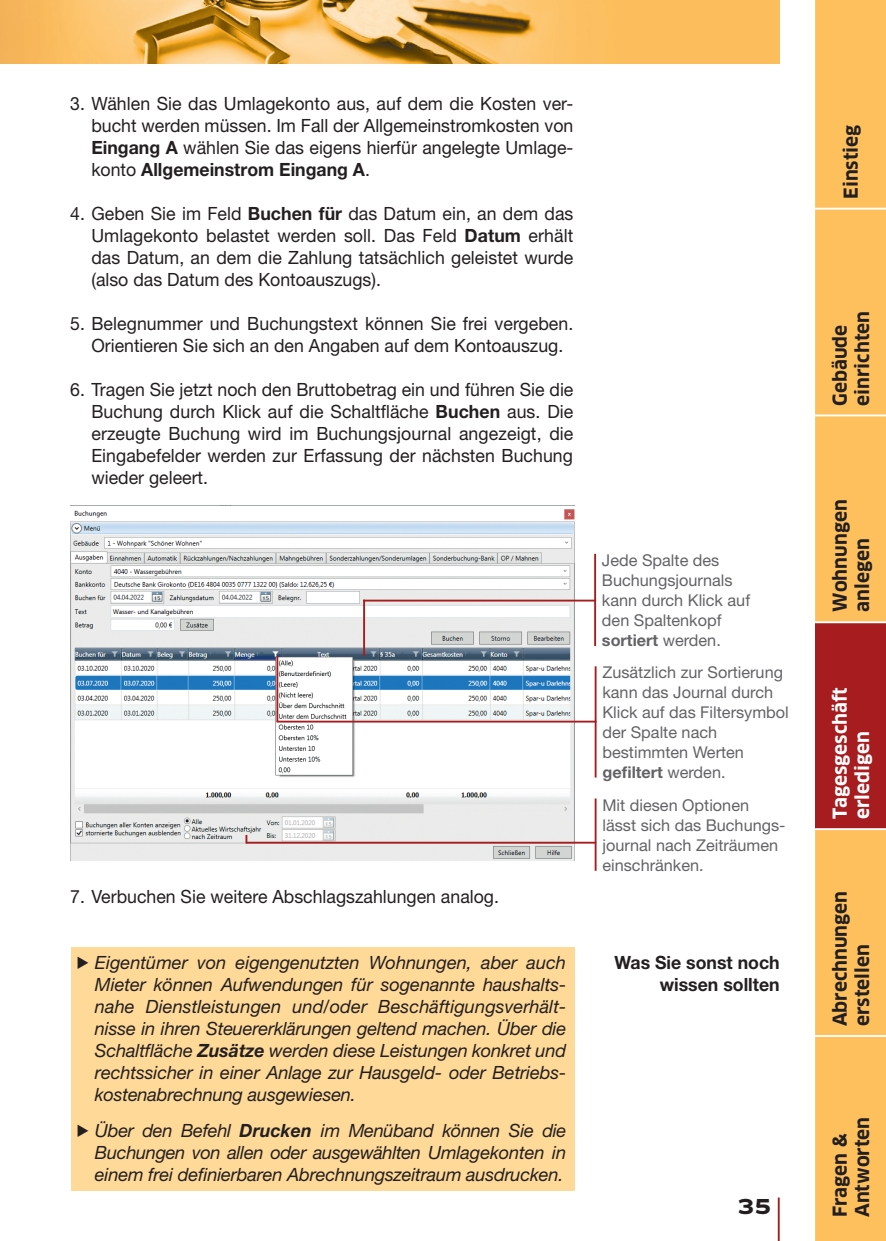
<style>
.page{position:relative;width:886px;height:1241px;background:#fff}
.page>*{position:absolute;margin:0;border:0;box-sizing:border-box;transform-origin:0 0}
.t1{font:700 20px "Clan Pro Extd";color:#231f20}
.t2{font:700 18.75px/22.5px "Clan Pro";color:#231f20}
.t3{font:700 18.75px/22.5px "Clan Pro";color:#fff}
.Copy_Aufzählung{font:18.25px/22px "Helvetica Neue LT Std";color:#231f20;text-align:justify}
.Copy_Kasten_Tab{font:italic 18.25px/22px "Helvetica Neue LT Std";letter-spacing:-.01em;color:#231f20;text-align:justify}
.Subline_rechts{font:700 18.25px/22px "Helvetica Neue LT Std";color:#231f20;text-align:right}
.Screen-Text_links{font:16.25px/20px "Helvetica Neue LT Std";color:#636366}
.Screen-Text_links-2{font:700 16.25px "Helvetica Neue LT Std";color:#636366}
.s1{font-weight:700}
.s2{font-weight:400}
</style>
<div class="page">
<hr style="left:778px;top:1197px;width:2px;height:43px;background:#a61c1f">
<img style="left:0;top:0;width:780px;height:64px">
<div style="left:815px;top:0;width:71px;height:1240px;background:#fdc05d"></div>
<div style="left:815px;top:622px;width:71px;height:207px;background:#a61c1f"></div>
<hr style="left:815px;top:208px;width:71px;height:1px;background:#fff">
<hr style="left:815px;top:414px;width:71px;height:2px;background:#fff">
<hr style="left:815px;top:621px;width:71px;height:2px;background:#fff">
<hr style="left:815px;top:828px;width:71px;height:2px;background:#fff">
<hr style="left:815px;top:1034px;width:71px;height:2px;background:#fff">
<div style="left:71px;top:947px;width:503px;height:244px;background:#fed998"></div>
<img style="left:71px;top:505px;width:503px;height:355px">
<hr style="left:595px;top:666px;width:1px;height:111px;background:#a61c1f">
<hr style="left:277px;top:720px;width:319px;height:2px;background:#a61c1f">
<hr style="left:276px;top:656px;width:2px;height:65px;background:#a61c1f">
<hr style="left:594px;top:553px;width:2px;height:93px;background:#a61c1f">
<hr style="left:363px;top:599px;width:233px;height:2px;background:#a61c1f">
<hr style="left:363px;top:599px;width:2px;height:57px;background:#a61c1f">
<hr style="left:595px;top:798px;width:1px;height:72px;background:#a61c1f">
<hr style="left:246px;top:841px;width:350px;height:2px;background:#a61c1f">
<svg style="left:245px;top:834px;width:2px;height:9px"></svg>
<p class="Copy_Aufzählung" style="left:91px;top:92px;width:483px;text-indent:-21px">3. Wählen Sie das Umlagekonto aus, auf dem die Kosten ver&shy;bucht werden müssen. Im Fall der Allgemeinstromkosten von <span class="s1">Eingang A</span> wählen Sie das eigens hierfür angelegte Umlage&shy;konto <span class="s1">Allgemeinstrom Eingang A</span>.</p>
<p class="Copy_Aufzählung" style="left:91px;top:202px;width:483px;text-indent:-21px">4. Geben Sie im Feld <span class="s1">Buchen für</span> das Datum ein, an dem das Umlagekonto belastet werden soll. Das Feld <span class="s1">Datum</span> erhält das Datum, an dem die Zahlung tatsächlich geleistet wurde (also das Datum des Kontoauszugs).</p>
<p class="Copy_Aufzählung" style="left:91px;top:312px;width:483px;text-indent:-21px">5. Belegnummer und Buchungstext können Sie frei vergeben.<br>Orientieren Sie sich an den Angaben auf dem Kontoauszug.</p>
<p class="Copy_Aufzählung" style="left:91px;top:378px;width:483px;text-indent:-21px">6. Tragen Sie jetzt noch den Bruttobetrag ein und führen Sie die Buchung durch Klick auf die Schaltfläche <span class="s1">Buchen</span> aus. Die erzeugte Buchung wird im Buchungsjournal angezeigt, die Eingabefelder werden zur Erfassung der nächsten Buchung wieder geleert.</p>
<p class="Copy_Aufzählung" style="left:70px;top:884px;width:430px">7. Verbuchen Sie weitere Abschlagszahlungen analog.</p>
<p class="Copy_Kasten_Tab" style="left:95px;top:950px;width:473px;text-indent:-21px">◆Eigentümer von eigengenutzten Wohnungen, aber auch Mieter können Aufwendungen für sogenannte haushalts&shy;nahe Dienstleistungen und/oder Beschäftigungsverhält&shy;nisse in ihren Steuererklärungen geltend machen. Über die Schaltfläche <span class="s1">Zusätze</span> werden diese Leistungen konkret und rechtssicher in einer Anlage zur Hausgeld- oder Betriebs&shy;kostenabrechnung ausgewiesen.</p>
<p class="Copy_Kasten_Tab" style="left:95px;top:1118px;width:473px;text-indent:-21px">◆ Über den Befehl <span class="s1">Drucken</span> im Menüband können Sie die Buchungen von allen oder ausgewählten Umlagekonten in einem frei definierbaren Abrechnungszeitraum ausdrucken.</p>
<p class="Screen-Text_links" style="left:602px;top:549px;width:132px">Jede Spalte des<br>Buchungsjournals</p>
<p class="Screen-Text_links" style="left:602px;top:589px;width:150px">kann durch Klick auf</p>
<p class="Screen-Text_links" style="left:602px;top:609px;width:121px">den Spaltenkopf</p>
<p class="Screen-Text_links-2" style="left:602px;top:630px;width:120px">sortiert <span class="s2">werden.</span></p>
<p class="Screen-Text_links" style="left:602px;top:662px;width:188px">Zusätzlich zur Sortierung kann das Journal durch<br>Klick auf das Filtersymbol der Spalte nach</p>
<p class="Screen-Text_links" style="left:602px;top:742px;width:143px">bestimmten Werten</p>
<p class="Screen-Text_links-2" style="left:602px;top:762px;width:125px">gefiltert <span class="s2">werden.</span></p>
<p class="Screen-Text_links" style="left:602px;top:794px;width:185px">Mit diesen Optionen lässt sich das Buchungs&shy;journal nach Zeiträumen einschränken.</p>
<p class="Subline_rechts" style="left:614px;top:950px;width:167px">Was Sie sonst noch wissen sollten</p>
<p class="t1" style="left:737px;top:1194px;width:36px">35</p>
<p class="t2" style="left:840px;top:199px;width:76px;rotate:-90deg">Einstieg</p>
<p class="t2" style="left:829px;top:406px;width:96px;rotate:-90deg">Gebäude einrichten</p>
<p class="t2" style="left:829px;top:611px;width:114px;rotate:-90deg">Wohnungen anlegen</p>
<p class="t3" style="left:829px;top:819px;width:133px;rotate:-90deg">Tagesgeschäft erledigen</p>
<p class="t2" style="left:829px;top:1026px;width:137px;rotate:-90deg">Abrechnungen erstellen</p>
<p class="t2" style="left:829px;top:1216px;width:102px;rotate:-90deg">Fragen &amp;<br>Antworten</p>
</div>
